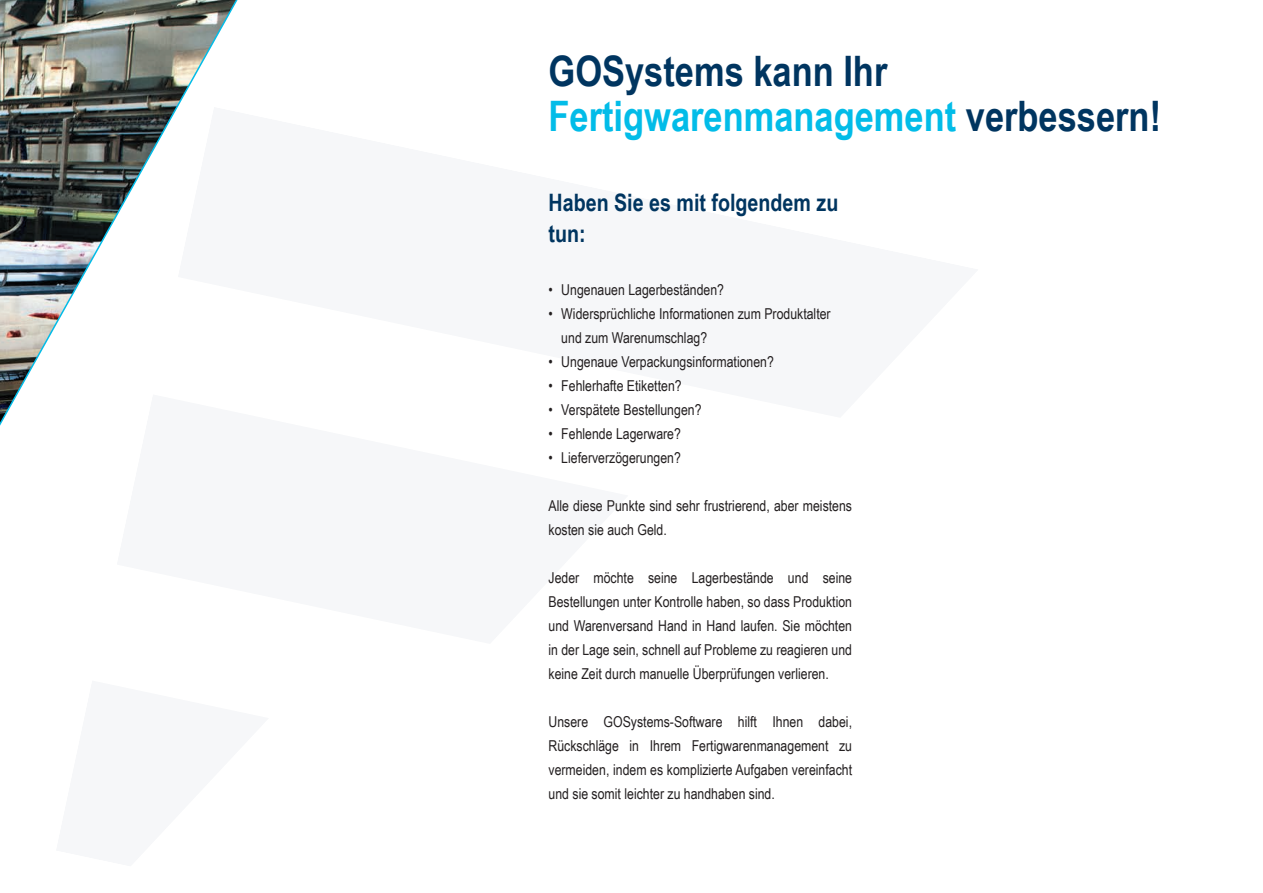
<style>
.page{position:relative;width:1263px;height:893px;background:#fff}
.page>*{position:absolute;margin:0;border:0;box-sizing:border-box;transform-origin:0 0}
.t1{font:700 42px/45px "Arial Narrow";color:#003560}
.t2{font:700 24px/31.5px "Arial Narrow";color:#003560}
.t3{font:15px/24px "Arial Narrow";color:#231f20}
.s1{color:#02bce8}
</style>
<div class="page">
<img style="left:0;top:0;width:238px;height:426px">
<h1 class="t1" style="left:549px;top:47px;width:614px">GOSystems kann Ihr<br><span class="s1">Fertigwarenmanagement</span> verbessern!</h1>
<h2 class="t2" style="left:549px;top:186px;width:291px">Haben Sie es mit folgendem zu tun:</h2>
<p class="t3" style="left:549px;top:277px;width:177px">• Ungenauen Lagerbeständen?</p>
<p class="t3" style="left:561px;top:301px;width:271px;text-indent:-13px">• Widersprüchliche Informationen zum Produktalter und zum Warenumschlag?</p>
<p class="t3" style="left:549px;top:349px;width:227px">• Ungenaue Verpackungsinformationen?</p>
<p class="t3" style="left:549px;top:373px;width:135px">• Fehlerhafte Etiketten?</p>
<p class="t3" style="left:549px;top:397px;width:154px">• Verspätete Bestellungen?</p>
<p class="t3" style="left:549px;top:421px;width:134px">• Fehlende Lagerware?</p>
<p class="t3" style="left:549px;top:445px;width:134px">• Lieferverzögerungen?</p>
<p class="t3" style="left:549px;top:493px;width:305px">Alle diese Punkte sind sehr frustrierend, aber meistens kosten sie auch Geld.</p>
<p class="t3" style="left:549px;top:565px;width:305px;text-align:justify">Jeder möchte seine Lagerbestände und seine Bestellungen unter Kontrolle haben, so dass Produktion und Warenversand Hand in Hand laufen. Sie möchten in der Lage sein, schnell auf Probleme zu reagieren und keine Zeit durch manuelle Überprüfungen verlieren.</p>
<p class="t3" style="left:549px;top:709px;width:305px;text-align:justify">Unsere GOSystems-Software hilft Ihnen dabei, Rückschläge in Ihrem Fertigwarenmanagement zu vermeiden, indem es komplizierte Aufgaben vereinfacht und sie somit leichter zu handhaben sind.</p>
</div>
